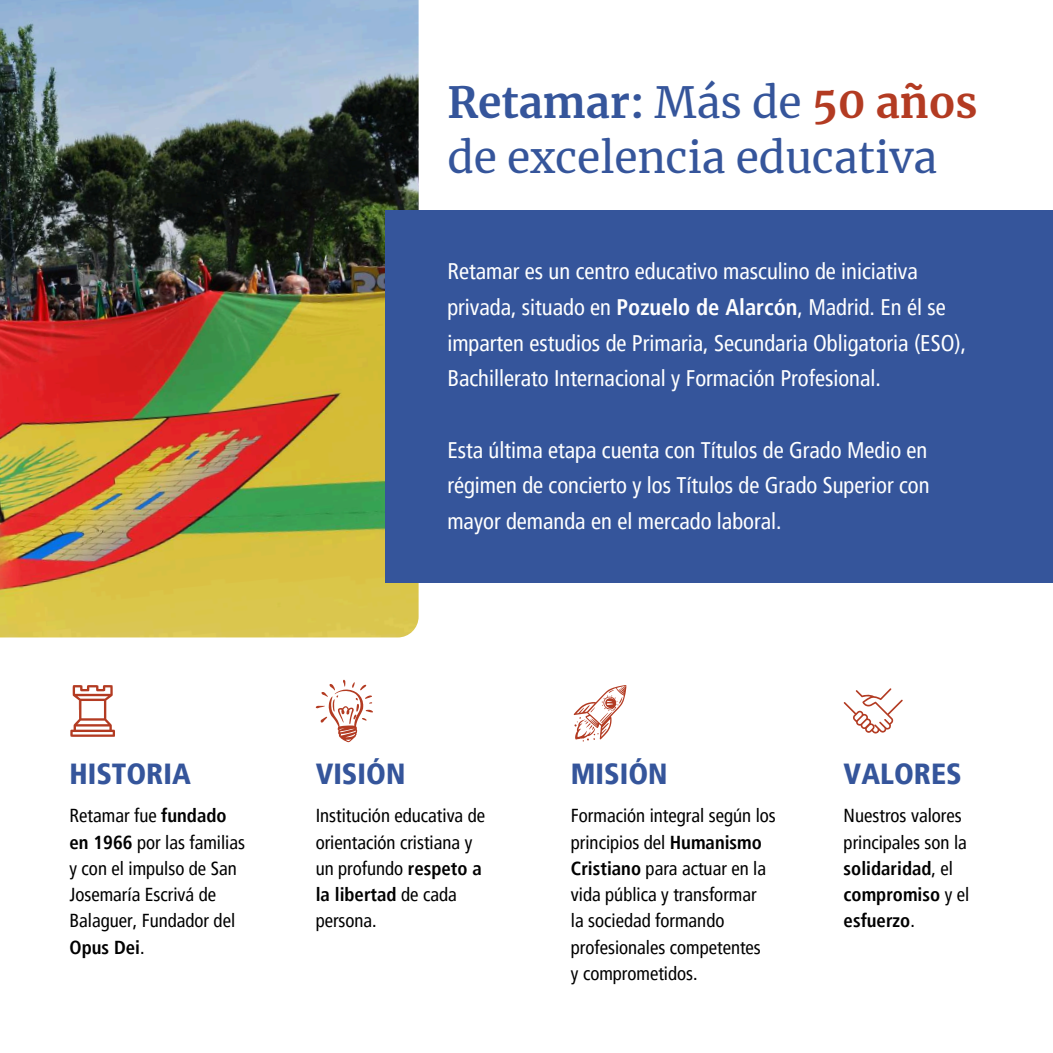
<style>
.page{position:relative;width:1053px;height:1053px;background:#fff}
.page>*{position:absolute;margin:0;border:0;box-sizing:border-box;transform-origin:0 0}
.t1{font:42.5px/54.4px "Merriweather";color:#35559b}
.t2{font:900 condensed 29px "Frutiger LT Pro";color:#35559b}
.t3{font:condensed 22.5px/35.6px "Frutiger LT Pro";color:#fff}
.t4{font:condensed 18.75px/26.2px "Frutiger LT Pro";color:#000}
.s1{font-weight:700}
.s2{font-weight:700;color:#b33b22}
</style>
<div class="page">
<img style="left:0;top:0;width:418px;height:637px">
<div style="left:385px;top:210px;width:667px;height:373px;background:#35559b"></div>
<svg style="left:70px;top:685px;width:45px;height:51px"></svg>
<svg style="left:843px;top:688px;width:59px;height:45px"></svg>
<svg style="left:316px;top:680px;width:57px;height:62px"></svg>
<svg style="left:573px;top:685px;width:54px;height:57px"></svg>
<h1 class="t1" style="left:447px;top:76px;width:531px"><span class="s1">Retamar:</span> Más de <span class="s2">50 años </span>de excelencia educativa</h1>
<p class="t3" style="left:447px;top:254px;width:520px">Retamar es un centro educativo masculino de iniciativa privada, situado en <span class="s1">Pozuelo de Alarcón</span>, Madrid. En él se imparten estudios de Primaria, Secundaria Obligatoria (ESO), Bachillerato Internacional y Formación Profesional.</p>
<p class="t3" style="left:447px;top:432px;width:483px;text-align:justify">Esta última etapa cuenta con Títulos de Grado Medio en régimen de concierto y los Títulos de Grado Superior con mayor demanda en el mercado laboral.</p>
<h2 class="t2" style="left:69px;top:756px;width:123px">HISTORIA</h2>
<p class="t4" style="left:69px;top:802px;width:177px">Retamar fue <span class="s1">fundado en 1966</span> por las familias y con el impulso de San<br>Josemaría Escrivá de<br>Balaguer, Fundador del<br><span class="s1">Opus Dei</span>.</p>
<h2 class="t2" style="left:316px;top:756px;width:91px">VISIÓN</h2>
<p class="t4" style="left:316px;top:802px;width:171px">Institución educativa de orientación cristiana y un profundo <span class="s1">respeto a la libertad</span> de cada persona.</p>
<h2 class="t2" style="left:571px;top:756px;width:98px">MISIÓN</h2>
<p class="t4" style="left:571px;top:802px;width:206px">Formación integral según los principios del <span class="s1">Humanismo<br>Cristiano</span> para actuar en la vida pública y transformar<br>la sociedad formando profesionales competentes<br>y comprometidos.</p>
<h2 class="t2" style="left:843px;top:756px;width:120px">VALORES</h2>
<p class="t4" style="left:843px;top:802px;width:127px">Nuestros valores principales son la <span class="s1">solidaridad</span>, el <span class="s1">compromiso</span> y el <span class="s1">esfuerzo</span>.</p>
</div>
